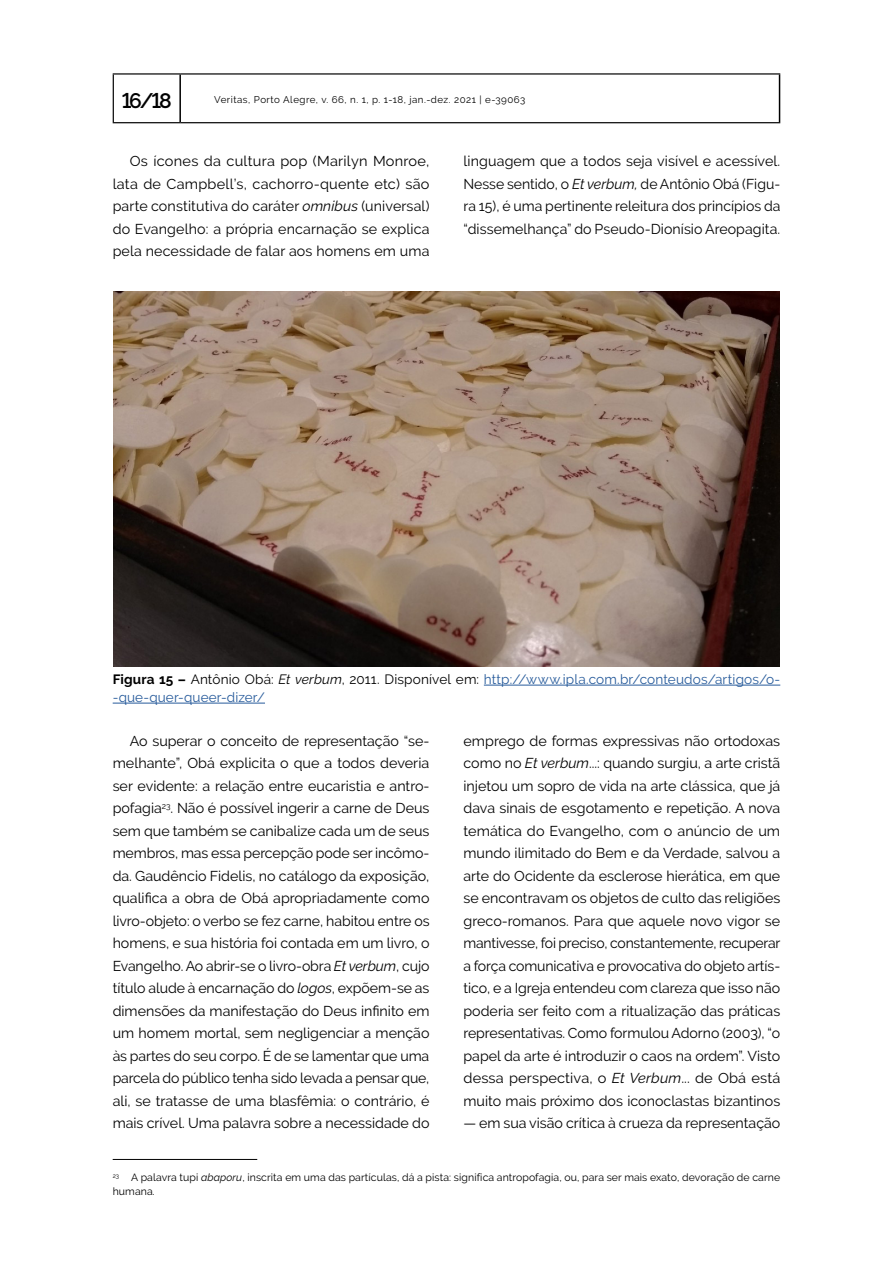
<style>
.page{position:relative;width:893px;height:1263px;background:#fff}
.page>*{position:absolute;margin:0;border:0;box-sizing:border-box;transform-origin:0 0}
.t1{font:600 21px "Raleway";color:#000}
.Miolo{font:14.25px/22.5px "Raleway";color:#000;text-align:justify}
.Figura_transposta{font:13.5px/18px "Raleway";letter-spacing:.01em;color:#275b9b}
.Nota_rodape{font:10.5px/13.5px "Raleway";letter-spacing:.01em;color:#000}
.t2{font:9.75px "Raleway";letter-spacing:.05em;color:#000}
.s1{font-style:italic}
.s2{font-weight:700;color:#000}
.s3{color:#000}
.s4{font-style:italic;color:#000}
</style>
<div class="page">
<hr style="left:179px;top:75px;width:2px;height:47px;background:#000">
<hr style="left:779px;top:75px;width:1px;height:47px;background:#000">
<hr style="left:113px;top:73px;width:67px;height:2px;background:#000">
<hr style="left:113px;top:75px;width:1px;height:47px;background:#000">
<hr style="left:180px;top:73px;width:600px;height:2px;background:#000">
<hr style="left:113px;top:122px;width:67px;height:1px;background:#000">
<hr style="left:180px;top:122px;width:600px;height:1px;background:#000">
<hr style="left:113px;top:1159px;width:144px;height:1px;background:#000">
<hr style="left:484px;top:685px;width:296px;height:1px;background:#275b9b">
<hr style="left:113px;top:703px;width:152px;height:1px;background:#275b9b">
<img style="left:113px;top:291px;width:667px;height:375px">
<h1 class="t1" style="left:122px;top:89px;width:51px">16/18</h1>
<p class="t2" style="left:214px;top:94px;width:313px">Veritas, Porto Alegre, v. 66, n. 1, p. 1-18, jan.-dez. 2021 | e-39063</p>
<p class="Miolo" style="left:113px;top:150px;width:318px;text-indent:17px">Os ícones da cultura pop (Marilyn Monroe, lata de Campbell’s, cachorro-quente etc) são parte constitutiva do caráter <span class="s1">omnibus</span> (universal) do Evangelho: a própria encarnação se explica pela necessidade de falar aos homens em uma</p>
<p class="Miolo" style="left:463px;top:150px;width:318px">linguagem que a todos seja visível e acessível.<br>Nesse sentido, o <span class="s1">Et verbum,</span> de Antônio Obá (Figu&shy;ra 15), é uma pertinente releitura dos princípios da “dissemelhança” do Pseudo-Dionísio Areopagita.</p>
<p class="Figura_transposta" style="left:113px;top:670px;width:669px"><span class="s2">Figura 15 –</span> <span class="s3">Antônio Obá:</span> <span class="s4">Et verbum</span><span class="s3">, 2011. Disponível em:</span> http://www.ipla.com.br/conteudos/artigos/o--que-quer-queer-dizer/</p>
<p class="Miolo" style="left:113px;top:729px;width:318px;text-indent:17px">Ao superar o conceito de representação “se&shy;melhante”, Obá explicita o que a todos deveria ser evidente: a relação entre eucaristia e antro&shy;pofagia<sup>23</sup>. Não é possível ingerir a carne de Deus sem que também se canibalize cada um de seus membros, mas essa percepção pode ser incômo&shy;da. Gaudêncio Fidelis, no catálogo da exposição, qualifica a obra de Obá apropriadamente como livro-objeto: o verbo se fez carne, habitou entre os homens, e sua história foi contada em um livro, o Evangelho. Ao abrir-se o livro-obra <span class="s1">Et verbum</span>, cujo título alude à encarnação do <span class="s1">logos</span>, expõem-se as dimensões da manifestação do Deus infinito em um homem mortal, sem negligenciar a menção às partes do seu corpo. É de se lamentar que uma parcela do público tenha sido levada a pensar que, ali, se tratasse de uma blasfêmia: o contrário, é mais crível. Uma palavra sobre a necessidade do</p>
<p class="Miolo" style="left:463px;top:729px;width:318px">emprego de formas expressivas não ortodoxas como no <span class="s1">Et verbum</span>...: quando surgiu, a arte cristã injetou um sopro de vida na arte clássica, que já dava sinais de esgotamento e repetição. A nova temática do Evangelho, com o anúncio de um mundo ilimitado do Bem e da Verdade, salvou a arte do Ocidente da esclerose hierática, em que se encontravam os objetos de culto das religiões greco-romanos. Para que aquele novo vigor se mantivesse, foi preciso, constantemente, recuperar a força comunicativa e provocativa do objeto artís&shy;tico, e a Igreja entendeu com clareza que isso não poderia ser feito com a ritualização das práticas representativas. Como formulou Adorno (2003), “o papel da arte é introduzir o caos na ordem”. Visto dessa perspectiva, o <span class="s1">Et Verbum</span>... de Obá está muito mais próximo dos iconoclastas bizantinos</p>
<p class="Miolo" style="left:463px;top:1112px;width:318px">— em sua visão crítica à crueza da representação</p>
<p class="Nota_rodape" style="left:113px;top:1171px;width:669px"><sup>23</sup> A palavra tupi <span class="s1">abaporu</span>, inscrita em uma das partículas, dá a pista: significa antropofagia, ou, para ser mais exato, devoração de carne humana.</p>
</div>
